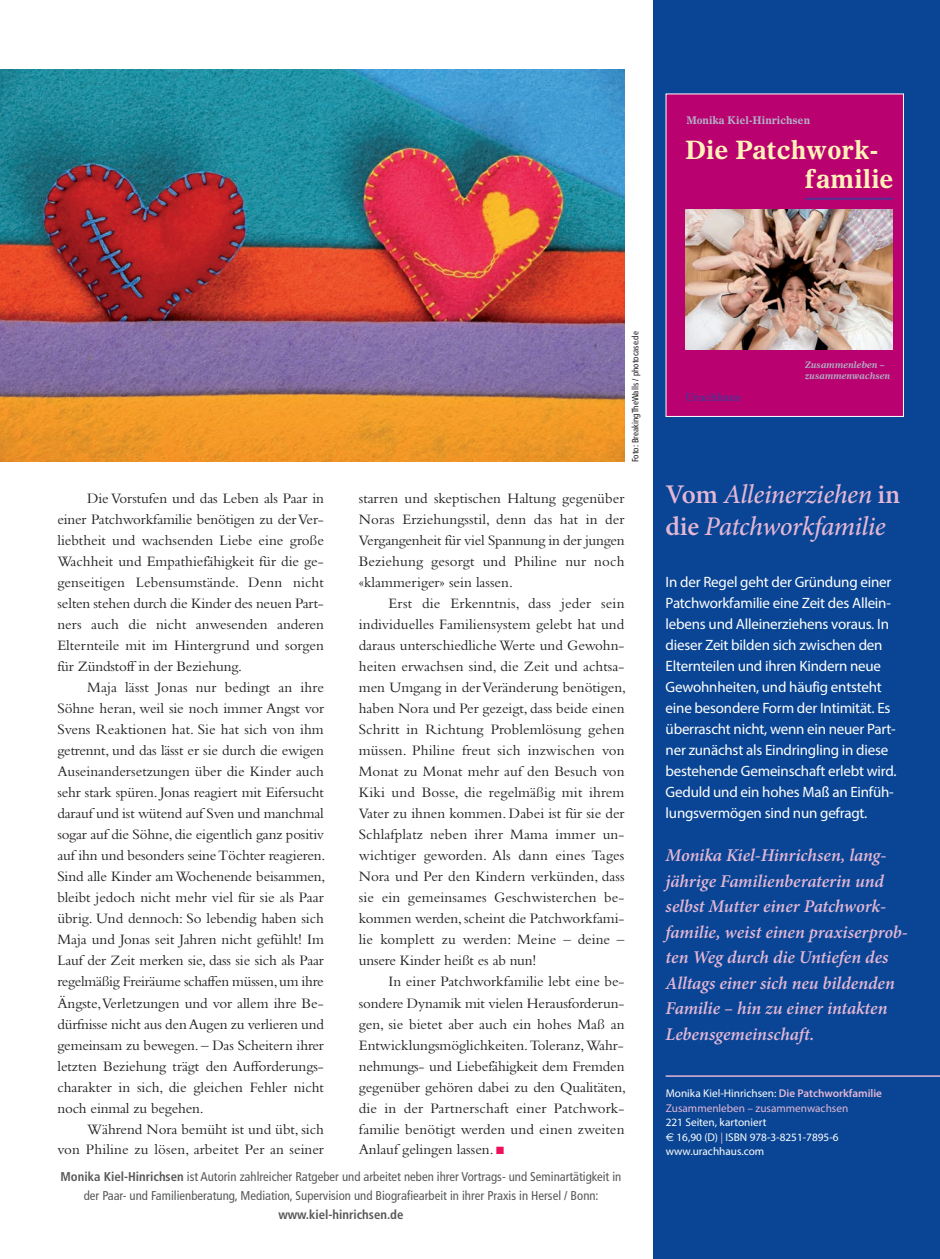
<style>
.page{position:relative;width:940px;height:1259px;background:#fff}
.page>*{position:absolute;margin:0;border:0;box-sizing:border-box;transform-origin:0 0}
.t1{font:italic 500 27px/32.4px "Minion Pro";letter-spacing:-.015em;color:#e3b6d5}
.t2{font:700 25.35px "Olympian";color:#fff1ba}
.t3{font:italic 600 18px/25.5px "Minion Pro";letter-spacing:-.005em;color:#e3b6d5}
.t4{font:15px/21px "Bembo";letter-spacing:-.005em;color:#231f20;text-align:justify}
.t5{font:15px/21px "Myriad Pro";letter-spacing:-.015em;color:#fff}
.t6{font:condensed 12.75px/18.8px "Frutiger";color:#57585a;text-align:center}
.t7{font:700 condensed 12.75px "Frutiger";color:#57585a}
.t8{font:11.25px/14.4px "Myriad Pro";color:#e3b6d5}
.t9{font:11.25px/14.4px "Myriad Pro";color:#fff}
.t10{font:700 10.5px "Olympian";color:#b1b4c9}
.t11{font:700 10.5px "Olympian";color:#5b2e91}
.t12{font:condensed 9px "Frutiger";color:#231f20}
.t13{font:italic 700 9px/11.6px "Olympian";color:#b1b4c9}
.s1{color:#ee1059}
.s2{font-weight:700}
.s3{font-weight:600;font-style:normal}
.s4{color:#fff}
.s5{font-weight:600}
.s6{font-family:"Euro Sans"}
.s7{color:#e3b6d5}
</style>
<div class="page">
<img style="left:0;top:69px;width:624px;height:392px">
<div style="left:653px;top:0;width:287px;height:1259px;background:#094594"></div>
<hr style="left:665px;top:1075px;width:275px;height:1px;background:#e3b6d5">
<div style="left:666px;top:94px;width:237px;height:322px;background:#ba0170"></div>
<hr style="left:805px;top:198px;width:88px;height:2px;background:#5b2e91">
<img style="left:685px;top:210px;width:208px;height:139px">
<div style="left:665px;top:94px;width:239px;height:323px;border:1px solid #fff"></div>
<p class="t10" style="left:686px;top:116px;width:125px">Monika Kiel-Hinrichsen</p>
<h2 class="t2" style="left:685px;top:140px;width:194px">Die Patchwork-</h2>
<h2 class="t2" style="left:805px;top:169px;width:90px">familie</h2>
<p class="t12" style="left:631px;top:462px;width:132px;rotate:-90deg">Foto: BreakingTheWalls / photocase.de</p>
<p class="t4" style="left:57px;top:489px;width:268px;text-indent:30px">Die Vorstufen und das Leben als Paar in einer Patchworkfamilie benötigen zu der Ver&shy;liebtheit und wachsenden Liebe eine große Wachheit und Empathiefähigkeit für die ge&shy;genseitigen Lebensumstände. Denn nicht selten stehen durch die Kinder des neuen Part&shy;ners auch die nicht anwesenden anderen Elternteile mit im Hintergrund und sorgen für Zündstoff in der Beziehung.</p>
<p class="t4" style="left:57px;top:678px;width:270px;text-align:left;text-indent:30px">Maja lässt Jonas nur bedingt an ihre Söhne heran, weil sie noch immer Angst vor Svens Reaktionen hat. Sie hat sich von ihm getrennt, und das lässt er sie durch die ewigen Auseinandersetzungen über die Kinder auch sehr stark spüren. Jonas reagiert mit Eifersucht darauf und ist wütend auf Sven und manchmal sogar auf die Söhne, die eigentlich ganz positiv auf ihn und besonders seine Töchter reagieren.<br>Sind alle Kinder am Wochenende beisammen, bleibt jedoch nicht mehr viel für sie als Paar übrig. Und dennoch: So lebendig haben sich Maja und Jonas seit Jahren nicht gefühlt! Im Lauf der Zeit merken sie, dass sie sich als Paar regelmäßig Freiräume schaffen müssen, um ihre Ängste,Verletzungen und vor allem ihre Be&shy;dürfnisse nicht aus den Augen zu verlieren und gemeinsam zu bewegen. – Das Scheitern ihrer letzten Beziehung trägt den Aufforderungs - charakter in sich, die gleichen Fehler nicht noch einmal zu begehen.</p>
<p class="t4" style="left:57px;top:1120px;width:268px;line-height:20.2px;text-align:right">Während Nora bemüht ist und übt, sich<br>von Philine zu lösen, arbeitet Per an seiner</p>
<p class="t4" style="left:359px;top:489px;width:267px">starren und skeptischen Haltung gegenüber Noras Er ziehungsstil, denn das hat in der Vergangenheit für viel Spannung in der jungen Beziehung gesorgt und Philine nur noch «klammeriger» sein lassen.</p>
<p class="t4" style="left:359px;top:594px;width:269px;text-indent:30px">Erst die Erkenntnis, dass jeder sein indivi duelles Familien system gelebt hat und daraus unterschiedliche Werte und Gewohn&shy;heiten erwachsen sind, die Zeit und achtsa&shy;men Umgang in der Veränderung benötigen, haben Nora und Per gezeigt, dass beide einen Schritt in Richtung Problemlösung gehen müssen. Philine freut sich inzwischen von Monat zu Monat mehr auf den Besuch von Kiki und Bosse, die regelmäßig mit ihrem Vater zu ihnen kommen. Dabei ist für sie der Schlafplatz neben ihrer Mama immer un&shy;wichtiger geworden. Als dann eines Tages Nora und Per den Kindern verkünden, dass sie ein gemeinsames Geschwisterchen be&shy;kommen werden, scheint die Patchworkfami&shy;lie komplett zu werden: Meine – deine – unsere Kinder heißt es ab nun!</p>
<p class="t4" style="left:359px;top:973px;width:269px;text-align:left;text-indent:30px">In einer Patchworkfamilie lebt eine be&shy;sondere Dynamik mit vielen Herausforderun&shy;gen, sie bietet aber auch ein hohes Maß an Entwicklungsmöglichkeiten. Toleranz, Wahr&shy;nehmungs- und Liebefähigkeit dem Fremden gegenüber gehören dabei zu den Qualitäten, die in der Partnerschaft einer Patchwork - familie benötigt werden und einen zweiten Anlauf gelingen lassen. <span class="s1">■</span></p>
<p class="t6" style="left:61px;top:1168px;width:562px"><span class="s2">Monika Kiel-Hinrichsen</span> ist Autorin zahlreicher Ratgeber und arbeitet neben ihrer Vortrags- und Seminartätigkeit in der Paar- und Familienberatung, Mediation, Supervision und Biografiearbeit in ihrer Praxis in Hersel / Bonn:</p>
<p class="t7" style="left:278px;top:1209px;width:127px">www.kiel-hinrichsen.de</p>
<p class="t11" style="left:685px;top:393px;width:58px">Urachhaus</p>
<p class="t13" style="left:805px;top:359px;width:87px">Zusammenleben – zusammenwachsen</p>
<h1 class="t1" style="left:665px;top:480px;width:236px"><span class="s3">Vom</span> Alleinerziehen <span class="s3">in die</span> Patchworkfamilie</h1>
<p class="t5" style="left:665px;top:573px;width:232px">In der Regel geht der Gründung einer Patchworkfamilie eine Zeit des Allein&shy;lebens und Alleinerziehens voraus. In dieser Zeit bilden sich zwischen den Elternteilen und ihren Kindern neue Gewohnheiten, und häufig entsteht eine besondere Form der Intimität. Es überrascht nicht, wenn ein neuer Part&shy;ner zunächst als Eindringling in diese bestehende Gemeinschaft erlebt wird.<br>Geduld und ein hohes Maß an Einfüh&shy;lungsvermögen sind nun gefragt.</p>
<p class="t3" style="left:665px;top:844px;width:244px">Monika Kiel-Hinrichsen, lang&shy;jährige Familienberaterin und selbst Mutter einer Patchwork&shy;familie, weist einen praxiserprob&shy;ten Weg durch die Untiefen des<br>Alltags einer sich neu bildenden<br>Familie – hin zu einer intakten<br>Lebensgemeinschaft.</p>
<p class="t8" style="left:666px;top:1087px;width:218px"><span class="s4">Monika Kiel-Hinrichsen:</span> <span class="s5">Die Patchworkfamilie<br></span>Zusammenleben – zusammenwachsen</p>
<p class="t9" style="left:666px;top:1116px;width:174px">221 Seiten, kartoniert<br><span class="s6">€</span> 16,90 (D) <span class="s7">|</span> ISBN 978-3-8251-7895-6 www.urachhaus.com</p>
</div>
